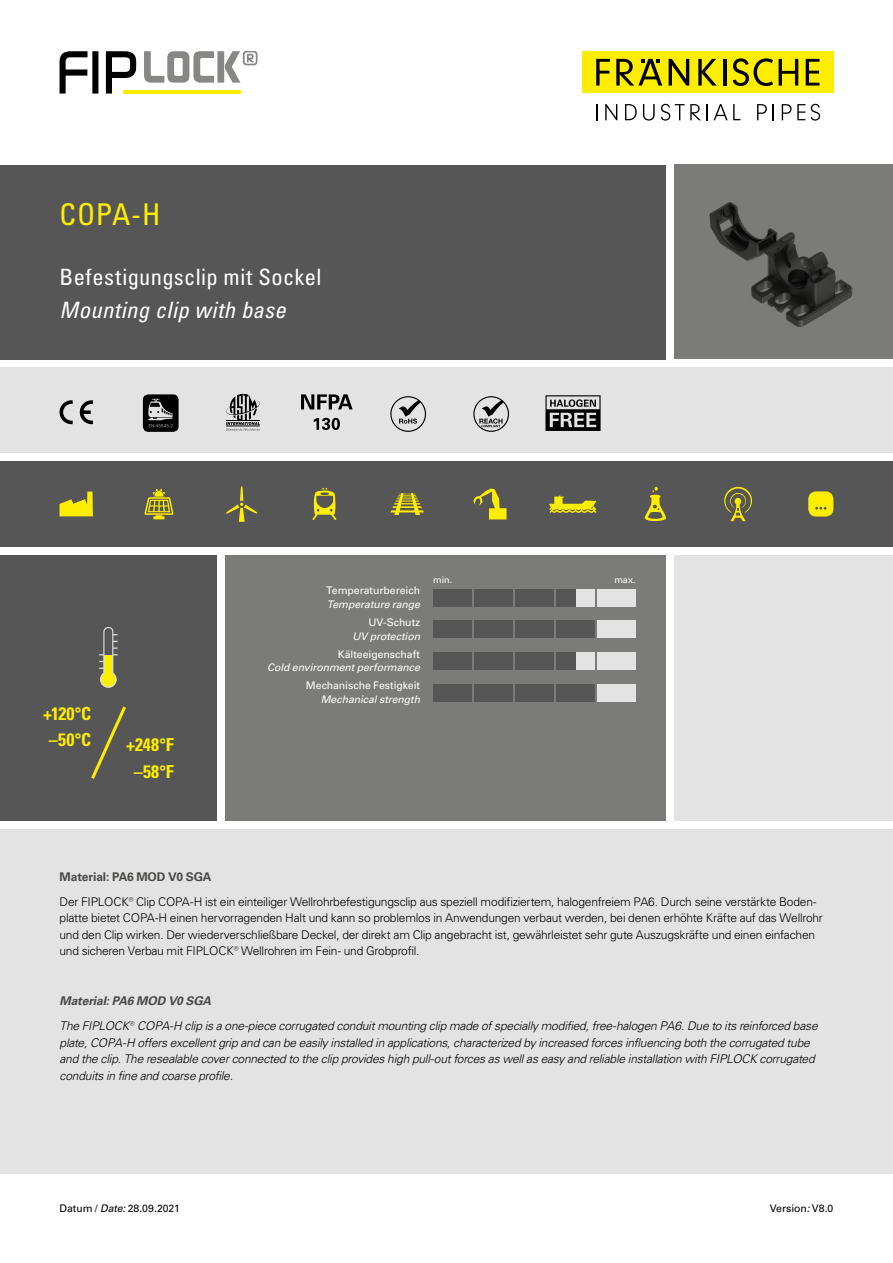
<style>
.page{position:relative;width:893px;height:1263px;background:#fff}
.page>*{position:absolute;margin:0;border:0;box-sizing:border-box;transform-origin:0 0}
.t1{font:condensed 30px "Univers LT Pro";color:#ffed00}
.t2{font:condensed 22.5px "Univers LT Pro";letter-spacing:.015em;color:#fff}
.t3{font:italic condensed 22.5px "Univers LT Pro";letter-spacing:.02em;color:#fff}
.t4{font:700 condensed 18px/26.5px "Univers LT Pro";letter-spacing:.01em;color:#ffed00;text-align:center}
.t5{font:300 12px/16.5px "Univers LT Pro 45";letter-spacing:-.02em;color:#000}
.t6{font:italic 300 12px/16.5px "Univers LT Pro 45";letter-spacing:-.02em;color:#000}
.t7{font:700 12px "Univers LT Pro 65";letter-spacing:-.01em;color:#4a4948}
.t8{font:italic 700 12px "Univers LT Pro 65";letter-spacing:-.01em;color:#4a4948}
.t9{font:italic 10.5px "Univers LT Pro 55";letter-spacing:-.01em;color:#fff}
.t10{font:10.5px "Univers LT Pro 55 Roman";letter-spacing:-.005em;color:#fff}
.t11{font:10.5px "Univers LT Pro 55 Roman";letter-spacing:-.005em;color:#000}
.t12{font:9.15px "Univers LT Pro 55 Roman";letter-spacing:-.005em;color:#fff}
.s1{font-family:"Univers LT Pro 55";font-style:italic}
</style>
<div class="page">
<div style="left:0;top:368px;width:893px;height:85px;background:#e3e3e3"></div>
<div style="left:0;top:165px;width:665px;height:194px;background:#575656"></div>
<div style="left:674px;top:165px;width:219px;height:194px;background:#7b7b7a"></div>
<div style="left:0;top:829px;width:893px;height:345px;background:#e3e3e3"></div>
<div style="left:674px;top:555px;width:219px;height:266px;background:#e3e3e3"></div>
<div style="left:0;top:555px;width:217px;height:266px;background:#575656"></div>
<div style="left:225px;top:555px;width:440px;height:266px;background:#7b7b7a"></div>
<div style="left:0;top:461px;width:893px;height:85px;background:#575656"></div>
<div style="left:582px;top:51px;width:251px;height:42px;background:#ffed00"></div>
<svg style="left:596px;top:59px;width:14px;height:27px"></svg>
<svg style="left:616px;top:59px;width:46px;height:27px"></svg>
<svg style="left:669px;top:59px;width:20px;height:27px"></svg>
<svg style="left:698px;top:59px;width:19px;height:27px"></svg>
<hr style="left:723px;top:59px;width:3px;height:27px;background:#000">
<svg style="left:733px;top:58px;width:40px;height:28px"></svg>
<svg style="left:779px;top:59px;width:19px;height:27px"></svg>
<svg style="left:806px;top:59px;width:13px;height:27px"></svg>
<svg style="left:596px;top:104px;width:2px;height:16px"></svg>
<svg style="left:605px;top:104px;width:12px;height:16px"></svg>
<svg style="left:625px;top:104px;width:12px;height:16px"></svg>
<svg style="left:643px;top:104px;width:12px;height:17px"></svg>
<svg style="left:707px;top:104px;width:33px;height:16px"></svg>
<svg style="left:757px;top:104px;width:10px;height:16px"></svg>
<svg style="left:773px;top:104px;width:1px;height:16px"></svg>
<svg style="left:782px;top:104px;width:9px;height:16px"></svg>
<svg style="left:797px;top:104px;width:8px;height:16px"></svg>
<svg style="left:661px;top:104px;width:40px;height:17px"></svg>
<svg style="left:811px;top:104px;width:9px;height:17px"></svg>
<svg style="left:144px;top:51px;width:113px;height:32px"></svg>
<svg style="left:60px;top:51px;width:76px;height:43px"></svg>
<hr style="left:123px;top:90px;width:118px;height:4px;background:#ffed00">
<svg style="left:724px;top:487px;width:28px;height:34px"></svg>
<svg style="left:312px;top:488px;width:25px;height:32px"></svg>
<svg style="left:144px;top:489px;width:29px;height:30px"></svg>
<svg style="left:60px;top:492px;width:33px;height:24px"></svg>
<svg style="left:390px;top:493px;width:34px;height:22px"></svg>
<svg style="left:473px;top:488px;width:33px;height:31px"></svg>
<svg style="left:808px;top:491px;width:25px;height:26px"></svg>
<svg style="left:644px;top:487px;width:22px;height:34px"></svg>
<svg style="left:226px;top:486px;width:32px;height:36px"></svg>
<svg style="left:549px;top:495px;width:48px;height:18px"></svg>
<svg style="left:80px;top:400px;width:13px;height:24px"></svg>
<svg style="left:60px;top:400px;width:13px;height:24px"></svg>
<svg style="left:474px;top:397px;width:34px;height:34px"></svg>
<svg style="left:479px;top:397px;width:29px;height:30px"></svg>
<div style="left:473px;top:396px;width:36px;height:36px;border:1px solid #000;border-radius:50%"></div>
<div style="left:390px;top:396px;width:36px;height:36px;border:1px solid #000;border-radius:50%"></div>
<svg style="left:397px;top:397px;width:28px;height:27px"></svg>
<img style="left:665px;top:187px;width:188px;height:153px">
<svg style="left:301px;top:394px;width:52px;height:15px"></svg>
<svg style="left:314px;top:418px;width:26px;height:12px"></svg>
<svg style="left:226px;top:394px;width:34px;height:37px"></svg>
<hr style="left:226px;top:420px;width:34px;height:1px;background:#000">
<hr style="left:226px;top:426px;width:34px;height:1px;background:#000">
<div style="left:143px;top:394px;width:36px;height:38px;background:#000;border-radius:5px"></div>
<svg style="left:148px;top:399px;width:25px;height:28px"></svg>
<svg style="left:545px;top:395px;width:56px;height:36px"></svg>
<svg style="left:91px;top:706px;width:35px;height:73px"></svg>
<svg style="left:99px;top:627px;width:19px;height:61px"></svg>
<div style="left:433px;top:684px;width:19px;height:17px;background:#575656"></div>
<div style="left:452px;top:684px;width:20px;height:17px;background:#575656"></div>
<div style="left:474px;top:684px;width:19px;height:17px;background:#575656"></div>
<div style="left:493px;top:684px;width:20px;height:17px;background:#575656"></div>
<div style="left:515px;top:684px;width:19px;height:17px;background:#575656"></div>
<div style="left:534px;top:684px;width:20px;height:17px;background:#575656"></div>
<div style="left:556px;top:684px;width:20px;height:17px;background:#575656"></div>
<div style="left:576px;top:684px;width:19px;height:17px;background:#575656"></div>
<div style="left:597px;top:684px;width:20px;height:17px;background:#e3e3e3"></div>
<div style="left:617px;top:684px;width:19px;height:17px;background:#e3e3e3"></div>
<div style="left:433px;top:589px;width:19px;height:17px;background:#575656"></div>
<div style="left:576px;top:589px;width:19px;height:17px;background:#e3e3e3"></div>
<div style="left:556px;top:589px;width:20px;height:17px;background:#575656"></div>
<div style="left:452px;top:589px;width:20px;height:17px;background:#575656"></div>
<div style="left:474px;top:589px;width:19px;height:17px;background:#575656"></div>
<div style="left:493px;top:589px;width:20px;height:17px;background:#575656"></div>
<div style="left:515px;top:589px;width:19px;height:17px;background:#575656"></div>
<div style="left:534px;top:589px;width:20px;height:17px;background:#575656"></div>
<div style="left:597px;top:589px;width:20px;height:17px;background:#e3e3e3"></div>
<div style="left:617px;top:589px;width:19px;height:17px;background:#e3e3e3"></div>
<div style="left:433px;top:620px;width:19px;height:18px;background:#575656"></div>
<div style="left:556px;top:620px;width:20px;height:18px;background:#575656"></div>
<div style="left:452px;top:620px;width:20px;height:18px;background:#575656"></div>
<div style="left:474px;top:620px;width:19px;height:18px;background:#575656"></div>
<div style="left:493px;top:620px;width:20px;height:18px;background:#575656"></div>
<div style="left:515px;top:620px;width:19px;height:18px;background:#575656"></div>
<div style="left:534px;top:620px;width:20px;height:18px;background:#575656"></div>
<div style="left:576px;top:620px;width:19px;height:18px;background:#575656"></div>
<div style="left:597px;top:620px;width:20px;height:18px;background:#e3e3e3"></div>
<div style="left:617px;top:620px;width:19px;height:18px;background:#e3e3e3"></div>
<div style="left:433px;top:652px;width:19px;height:18px;background:#575656"></div>
<div style="left:576px;top:652px;width:19px;height:18px;background:#e3e3e3"></div>
<div style="left:556px;top:652px;width:20px;height:18px;background:#575656"></div>
<div style="left:452px;top:652px;width:20px;height:18px;background:#575656"></div>
<div style="left:474px;top:652px;width:19px;height:18px;background:#575656"></div>
<div style="left:493px;top:652px;width:20px;height:18px;background:#575656"></div>
<div style="left:515px;top:652px;width:19px;height:18px;background:#575656"></div>
<div style="left:534px;top:652px;width:20px;height:18px;background:#575656"></div>
<div style="left:597px;top:652px;width:20px;height:18px;background:#e3e3e3"></div>
<div style="left:617px;top:652px;width:19px;height:18px;background:#e3e3e3"></div>
<h1 class="t1" style="left:60px;top:203px;width:102px">COPA-H</h1>
<h2 class="t2" style="left:60px;top:268px;width:263px">Befestigungsclip mit Sockel</h2>
<h2 class="t3" style="left:60px;top:301px;width:228px">Mounting clip with base</h2>
<h3 class="t4" style="left:43px;top:701px;width:49px">+120°C –50°C</h3>
<h3 class="t4" style="left:126px;top:733px;width:49px">+248°F –58°F</h3>
<p class="t10" style="left:326px;top:585px;width:95px">Temperaturbereich</p>
<p class="t9" style="left:327px;top:600px;width:95px">Temperature range</p>
<p class="t10" style="left:368px;top:617px;width:53px">UV-Schutz</p>
<p class="t9" style="left:353px;top:632px;width:69px">UV protection</p>
<p class="t10" style="left:338px;top:648px;width:84px">Kälteeigenschaft</p>
<p class="t9" style="left:267px;top:663px;width:154px">Cold environment performance</p>
<p class="t10" style="left:306px;top:680px;width:116px">Mechanische Festigkeit</p>
<p class="t9" style="left:321px;top:695px;width:101px">Mechanical strength</p>
<p class="t12" style="left:433px;top:575px;width:21px">min.</p>
<p class="t12" style="left:614px;top:575px;width:23px">max.</p>
<p class="t7" style="left:60px;top:869px;width:154px">Material: PA6 MOD V0 SGA</p>
<p class="t5" style="left:60px;top:893px;width:765px">Der FIPLOCK® Clip COPA-H ist ein einteiliger Wellrohrbefestigungsclip aus speziell modifiziertem, halogenfreiem PA6. Durch seine verstärkte Boden&shy;platte bietet COPA-H einen hervorragenden Halt und kann so problemlos in Anwendungen verbaut werden, bei denen erhöhte Kräfte auf das Wellrohr und den Clip wirken. Der wiederverschließbare Deckel, der direkt am Clip angebracht ist, gewährleistet sehr gute Auszugskräfte und einen einfachen und sicheren Verbau mit FIPLOCK® Wellrohren im Fein- und Grobprofil.</p>
<p class="t8" style="left:60px;top:994px;width:153px">Material: PA6 MOD V0 SGA</p>
<p class="t6" style="left:60px;top:1018px;width:760px">The FIPLOCK ® COPA-H clip is a one-piece corrugated conduit mounting clip made of specially modified, free-halogen PA6. Due to its reinforced base plate, COPA-H offers excellent grip and can be easily installed in applications, characterized by increased forces influencing both the corrugated tube and the clip. The resealable cover connected to the clip provides high pull-out forces as well as easy and reliable installation with FIPLOCK corrugated conduits in fine and coarse profile.</p>
<p class="t11" style="left:60px;top:1203px;width:122px">Datum / <span class="s1">Date:</span> 28.09.2021</p>
<p class="t11" style="left:770px;top:1203px;width:65px">Version<span class="s1">:</span> V8.0</p>
</div>
